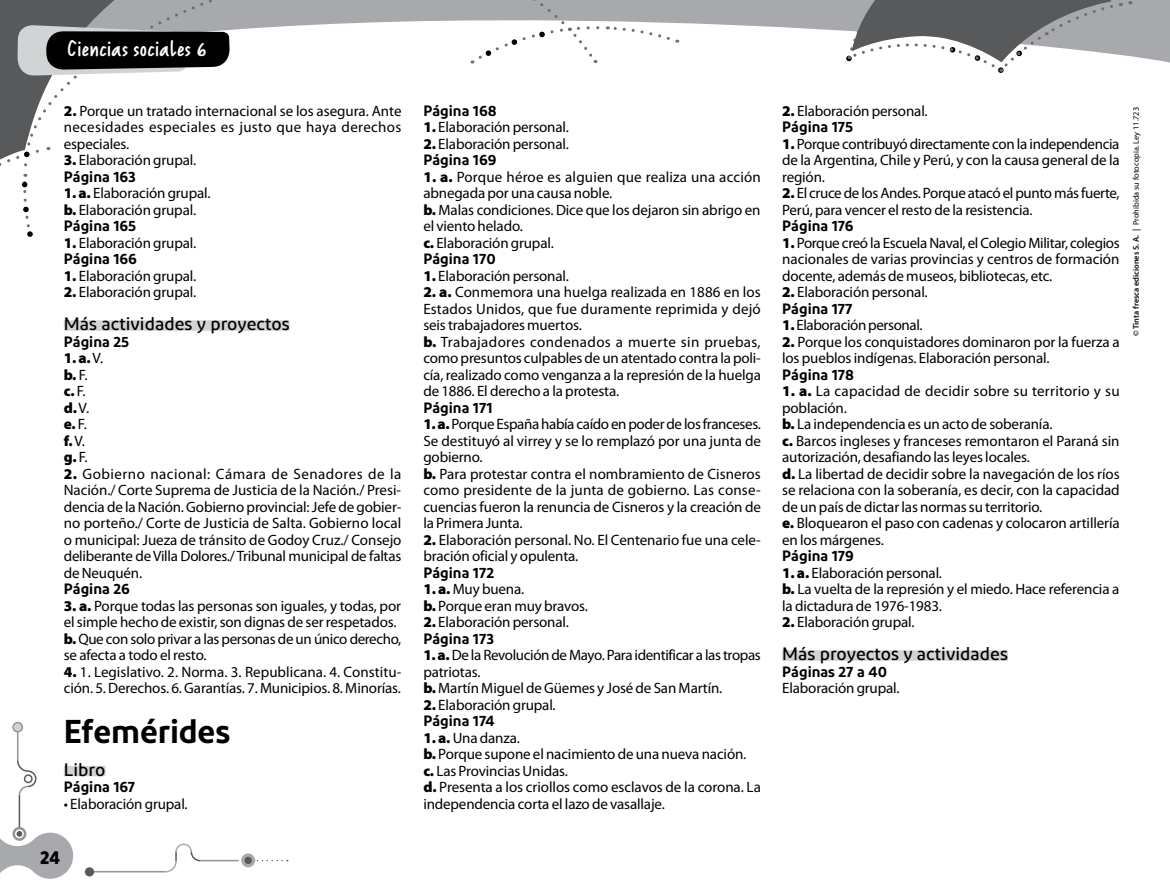
<style>
.page{position:relative;width:1170px;height:893px;background:#fff}
.page>*{position:absolute;margin:0;border:0;box-sizing:border-box;transform-origin:0 0}
.t1{font:600 33px "Diodrum";letter-spacing:-.005em;color:#000}
.t2{font:22.5px "Reprineato";letter-spacing:-.02em;color:#fff;scale:1.2 1}
.t3{font:500 18px "Diodrum";color:#000}
.t4{font:700 18px "Mikado";color:#000}
.t5{font:15px/16.5px "Myriad Pro";letter-spacing:-.01em;color:#000}
.t6{font:600 15px "Diodrum";color:#000}
.t7{font:900 15px/16.5px "Myriad Pro";color:#000}
.t8{font:8.25px "Myriad Pro";color:#000}
.s1{font-weight:900}
.s2{font-weight:400}
.s3{font-weight:600}
</style>
<div class="page">
<svg style="left:410px;top:0;width:759px;height:63px"></svg>
<svg style="left:230px;top:0;width:180px;height:30px"></svg>
<svg style="left:607px;top:25px;width:70px;height:18px"></svg>
<svg style="left:416px;top:0;width:184px;height:63px"></svg>
<svg style="left:255px;top:860px;width:33px;height:1px"></svg>
<div style="left:241px;top:853px;width:14px;height:14px;background:#a7a9ac;border-radius:50%"></div>
<div style="left:244px;top:857px;width:8px;height:7px;background:#58595b;border-radius:50%"></div>
<hr style="left:200px;top:860px;width:39px;height:1px;background:#939598">
<hr style="left:92px;top:871px;width:74px;height:1px;background:#939598">
<svg style="left:164px;top:843px;width:37px;height:30px"></svg>
<div style="left:85px;top:867px;width:9px;height:9px;background:#58595b;border-radius:50%"></div>
<svg style="left:0;top:0;width:230px;height:237px"></svg>
<svg style="left:0;top:830px;width:74px;height:49px"></svg>
<hr style="left:19px;top:795px;width:1px;height:39px;background:#58595b">
<div style="left:13px;top:722px;width:9px;height:10px;background:#d1d3d4;border-radius:50%"></div>
<div style="left:12px;top:722px;width:11px;height:10px;border:2px solid #939598;border-radius:50%"></div>
<svg style="left:16px;top:732px;width:21px;height:65px"></svg>
<svg style="left:12px;top:827px;width:14px;height:14px"></svg>
<div style="left:16px;top:830px;width:7px;height:7px;background:#58595b;border-radius:50%"></div>
<div style="left:15px;top:829px;width:9px;height:9px;border:2px solid #fff;border-radius:50%"></div>
<div style="left:25px;top:775px;width:7px;height:7px;background:#fff;border-radius:50%"></div>
<div style="left:24px;top:774px;width:9px;height:9px;border:2px solid #58595b;border-radius:50%"></div>
<svg style="left:846px;top:0;width:287px;height:73px"></svg>
<div style="left:782px;top:650px;width:225px;height:11px;background:#d1d3d4"></div>
<div style="left:64px;top:320px;width:225px;height:11px;background:#d1d3d4"></div>
<div style="left:64px;top:766px;width:41px;height:10px;background:#d1d3d4"></div>
<h2 class="t2" style="left:67px;top:35px;width:118px">Ciencias sociales 6</h2>
<p class="t5" style="left:64px;top:103px;width:339px;text-align:justify"><span class="s1">2.</span> Porque un tratado internacional se los asegura. Ante necesidades especiales es justo que haya derechos especiales.</p>
<p class="t5" style="left:64px;top:152px;width:134px"><span class="s1">3.</span> Elaboración grupal.</p>
<p class="t6" style="left:64px;top:167px;width:74px">Página 163</p>
<p class="t5" style="left:64px;top:185px;width:148px"><span class="s1">1. a.</span> Elaboración grupal. <span class="s1">b.</span> Elaboración grupal.</p>
<p class="t6" style="left:64px;top:216px;width:74px">Página 165</p>
<p class="t5" style="left:64px;top:235px;width:134px"><span class="s1">1.</span> Elaboración grupal.</p>
<p class="t6" style="left:64px;top:249px;width:75px">Página 166</p>
<p class="t5" style="left:64px;top:268px;width:134px"><span class="s1">1.</span> Elaboración grupal.</p>
<p class="t5" style="left:64px;top:284px;width:134px"><span class="s1">2.</span> Elaboración grupal.</p>
<p class="t3" style="left:64px;top:312px;width:227px">Más actividades y proyectos</p>
<p class="t6" style="left:64px;top:332px;width:67px">Página 25</p>
<p class="t7" style="left:64px;top:350px;width:41px">1. a. <span class="s2">V. </span>b. <span class="s2">F.<br></span>c. <span class="s2">F.<br></span>d. <span class="s2">V. </span>e. <span class="s2">F.<br></span>f. <span class="s2">V.<br></span>g. <span class="s2">F.</span></p>
<p class="t5" style="left:64px;top:466px;width:339px;text-align:justify"><span class="s1">2.</span> Gobierno nacional: Cámara de Senadores de la Nación./ Corte Suprema de Justicia de la Nación./ Presi&shy;dencia de la Nación. Gobierno provincial: Jefe de gobier&shy;no porteño./ Corte de Justicia de Salta. Gobierno local o municipal: Jueza de tránsito de Godoy Cruz./ Consejo deliberante de Villa Dolores./ Tribunal municipal de faltas de Neuquén.</p>
<p class="t6" style="left:64px;top:579px;width:68px">Página 26</p>
<p class="t5" style="left:64px;top:598px;width:339px"><span class="s1">3. a.</span> Porque todas las personas son iguales, y todas, por el simple hecho de existir, son dignas de ser respetados. <span class="s1">b.</span> Que con solo privar a las personas de un único derecho, se afecta a todo el resto.</p>
<p class="t5" style="left:64px;top:664px;width:339px"><span class="s1">4.</span> 1. Legislativo. 2. Norma. 3. Republicana. 4. Constitu&shy;ción. 5. Derechos. 6. Garantías. 7. Municipios. 8. Minorías.</p>
<h1 class="t1" style="left:64px;top:710px;width:168px">Efemérides</h1>
<p class="t3" style="left:64px;top:758px;width:43px">Libro</p>
<p class="t6" style="left:64px;top:777px;width:73px">Página 167</p>
<p class="t5" style="left:64px;top:796px;width:125px">• Elaboración grupal.</p>
<p class="t4" style="left:40px;top:846px;width:22px">24</p>
<p class="t6" style="left:423px;top:101px;width:75px">Página 168</p>
<p class="t5" style="left:423px;top:119px;width:147px"><span class="s1">1.</span> Elaboración personal.</p>
<p class="t5" style="left:423px;top:136px;width:147px"><span class="s1">2.</span> Elaboración personal.</p>
<p class="t6" style="left:423px;top:150px;width:75px">Página 169</p>
<p class="t5" style="left:423px;top:169px;width:339px"><span class="s1">1. a.</span> Porque héroe es alguien que realiza una acción abnegada por una causa noble.<br><span class="s1">b.</span> Malas condiciones. Dice que los dejaron sin abrigo en el viento helado.<br><span class="s1">c.</span> Elaboración grupal.</p>
<p class="t6" style="left:423px;top:249px;width:74px">Página 170</p>
<p class="t5" style="left:423px;top:268px;width:147px"><span class="s1">1.</span> Elaboración personal.</p>
<p class="t5" style="left:423px;top:284px;width:339px"><span class="s1">2. a.</span> Conmemora una huelga realizada en 1886 en los Estados Unidos, que fue duramente reprimida y dejó seis trabajadores muertos.<br><span class="s1">b.</span> Trabajadores condenados a muerte sin pruebas, como presuntos culpables de un atentado contra la poli&shy;cía, realizado como venganza a la represión de la huelga de 1886. El derecho a la protesta.</p>
<p class="t6" style="left:423px;top:398px;width:70px">Página 171</p>
<p class="t5" style="left:423px;top:416px;width:339px"><span class="s1">1. a.</span> Porque España había caído en poder de los franceses.<br>Se destituyó al virrey y se lo remplazó por una junta de gobierno.<br><span class="s1">b.</span> Para protestar contra el nombramiento de Cisneros como presidente de la junta de gobierno. Las conse&shy;cuencias fueron la renuncia de Cisneros y la creación de la Primera Junta.</p>
<p class="t5" style="left:423px;top:532px;width:339px"><span class="s1">2.</span> Elaboración personal. No. El Centenario fue una cele&shy;bración oficial y opulenta.</p>
<p class="t6" style="left:423px;top:563px;width:72px">Página 172</p>
<p class="t5" style="left:423px;top:581px;width:166px"><span class="s1">1. a.</span> Muy buena.<br><span class="s1">b.</span> Porque eran muy bravos.</p>
<p class="t5" style="left:423px;top:614px;width:147px"><span class="s1">2.</span> Elaboración personal.</p>
<p class="t6" style="left:423px;top:629px;width:72px">Página 173</p>
<p class="t5" style="left:423px;top:647px;width:339px"><span class="s1">1. a.</span> De la Revolución de Mayo. Para identificar a las tropas patriotas.<br><span class="s1">b.</span> Martín Miguel de Güemes y José de San Martín.</p>
<p class="t5" style="left:423px;top:697px;width:134px"><span class="s1">2.</span> Elaboración grupal.</p>
<p class="t6" style="left:423px;top:711px;width:73px">Página 174</p>
<p class="t5" style="left:423px;top:730px;width:339px"><span class="s1">1. a.</span> Una danza.<br><span class="s1">b.</span> Porque supone el nacimiento de una nueva nación. <span class="s1">c.</span> Las Provincias Unidas.<br><span class="s1">d.</span> Presenta a los criollos como esclavos de la corona. La independencia corta el lazo de vasallaje.</p>
<p class="t5" style="left:782px;top:103px;width:147px"><span class="s1">2.</span> Elaboración personal.</p>
<p class="t6" style="left:782px;top:117px;width:73px">Página 175</p>
<p class="t5" style="left:782px;top:136px;width:339px;text-align:justify"><span class="s1">1.</span> Porque contribuyó directamente con la independencia de la Argentina, Chile y Perú, y con la causa general de la región.</p>
<p class="t5" style="left:782px;top:185px;width:339px"><span class="s1">2.</span> El cruce de los Andes. Porque atacó el punto más fuerte,<br>Perú, para vencer el resto de la resistencia.</p>
<p class="t6" style="left:782px;top:216px;width:73px">Página 176</p>
<p class="t5" style="left:782px;top:235px;width:339px;text-align:justify"><span class="s1">1.</span> Porque creó la Escuela Naval, el Colegio Militar, colegios nacionales de varias provincias y centros de formación docente, además de museos, bibliotecas, etc.</p>
<p class="t5" style="left:782px;top:284px;width:147px"><span class="s1">2.</span> Elaboración personal.</p>
<p class="t6" style="left:782px;top:299px;width:72px">Página 177</p>
<p class="t5" style="left:782px;top:317px;width:142px"><span class="s1">1.</span> Elaboración personal.</p>
<p class="t5" style="left:782px;top:334px;width:339px"><span class="s1">2.</span> Porque los conquistadores dominaron por la fuerza a los pueblos indígenas. Elaboración personal.</p>
<p class="t6" style="left:782px;top:365px;width:73px">Página 178</p>
<p class="t5" style="left:782px;top:383px;width:339px"><span class="s1">1. a.</span> La capacidad de decidir sobre su territorio y su población.<br><span class="s1">b.</span> La independencia es un acto de soberanía.<br><span class="s1">c.</span> Barcos ingleses y franceses remontaron el Paraná sin autorización, desafiando las leyes locales.<br><span class="s1">d.</span> La libertad de decidir sobre la navegación de los ríos se relaciona con la soberanía, es decir, con la capacidad de un país de dictar las normas su territorio.<br><span class="s1">e.</span> Bloquearon el paso con cadenas y colocaron artillería en los márgenes.</p>
<p class="t6" style="left:782px;top:546px;width:73px">Página 179</p>
<p class="t5" style="left:782px;top:565px;width:339px"><span class="s1">1. a.</span> Elaboración personal.<br><span class="s1">b.</span> La vuelta de la represión y el miedo. Hace referencia a la dictadura de 1976-1983.</p>
<p class="t5" style="left:782px;top:614px;width:134px"><span class="s1">2.</span> Elaboración grupal.</p>
<p class="t3" style="left:782px;top:642px;width:227px">Más proyectos y actividades</p>
<p class="t6" style="left:782px;top:662px;width:106px">Páginas 27 a 40</p>
<p class="t5" style="left:782px;top:680px;width:119px">Elaboración grupal.</p>
<p class="t8" style="left:1131px;top:336px;width:230px;rotate:-90deg"><span class="s3">© Tinta fresca ediciones S. A. |</span> Prohibida su fotocopia. Ley 11.723</p>
</div>
